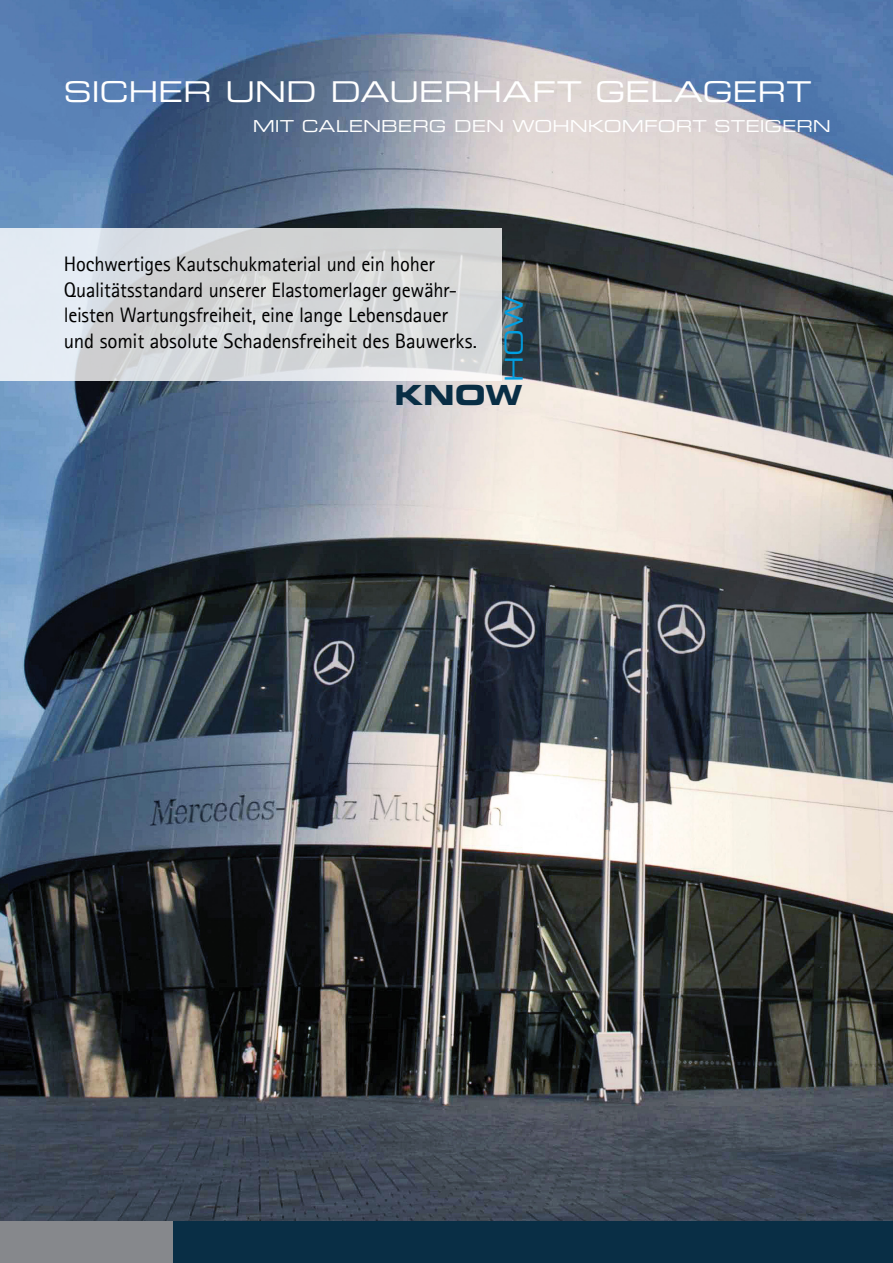
<style>
.page{position:relative;width:893px;height:1263px;background:#fff}
.page>*{position:absolute;margin:0;border:0;box-sizing:border-box;transform-origin:0 0}
.t1{font:28.8px "Eurostile LT Pro Ex 2";letter-spacing:-.005em;color:#fff}
.t2{font:27.75px "Eurostile LT Pro Bold Ex 2";color:#092e45}
.t3{font:24.75px "Eurostile LT Pro Ex 2";color:#009fe3}
.t4{font:21px/25.5px "Rotis Sans Serif Pro";letter-spacing:-.01em;color:#000}
.t5{font:16.5px "Eurostile LT Pro Ex 2";color:#fff}
</style>
<div class="page">
<div style="left:0;top:1220px;width:893px;height:43px;background:#092e45"></div>
<div style="left:0;top:1220px;width:173px;height:43px;background:#86888c"></div>
<img style="left:0;top:0;width:893px;height:1220px">
<svg style="left:0;top:228px;width:501px;height:153px;fill:#d5d7d9"></svg>
<h1 class="t1" style="left:64px;top:71px;width:749px">SICHER UND DAUERHAFT GELAGERT</h1>
<p class="t5" style="left:253px;top:114px;width:580px">MIT CALENBERG DEN WOHNKOMFORT STEIGERN</p>
<p class="t4" style="left:64px;top:252px;width:415px">Hochwertiges Kautschukmaterial und ein hoher Qualitätsstandard unserer Elastomerlager gewähr&shy;leisten Wartungsfreiheit, eine lange Lebensdauer und somit absolute Schadensfreiheit des Bauwerks.</p>
<p class="t3" style="left:497px;top:382px;width:87px;rotate:-90deg">HOW</p>
<h2 class="t2" style="left:394px;top:375px;width:130px">KNOW</h2>
</div>
